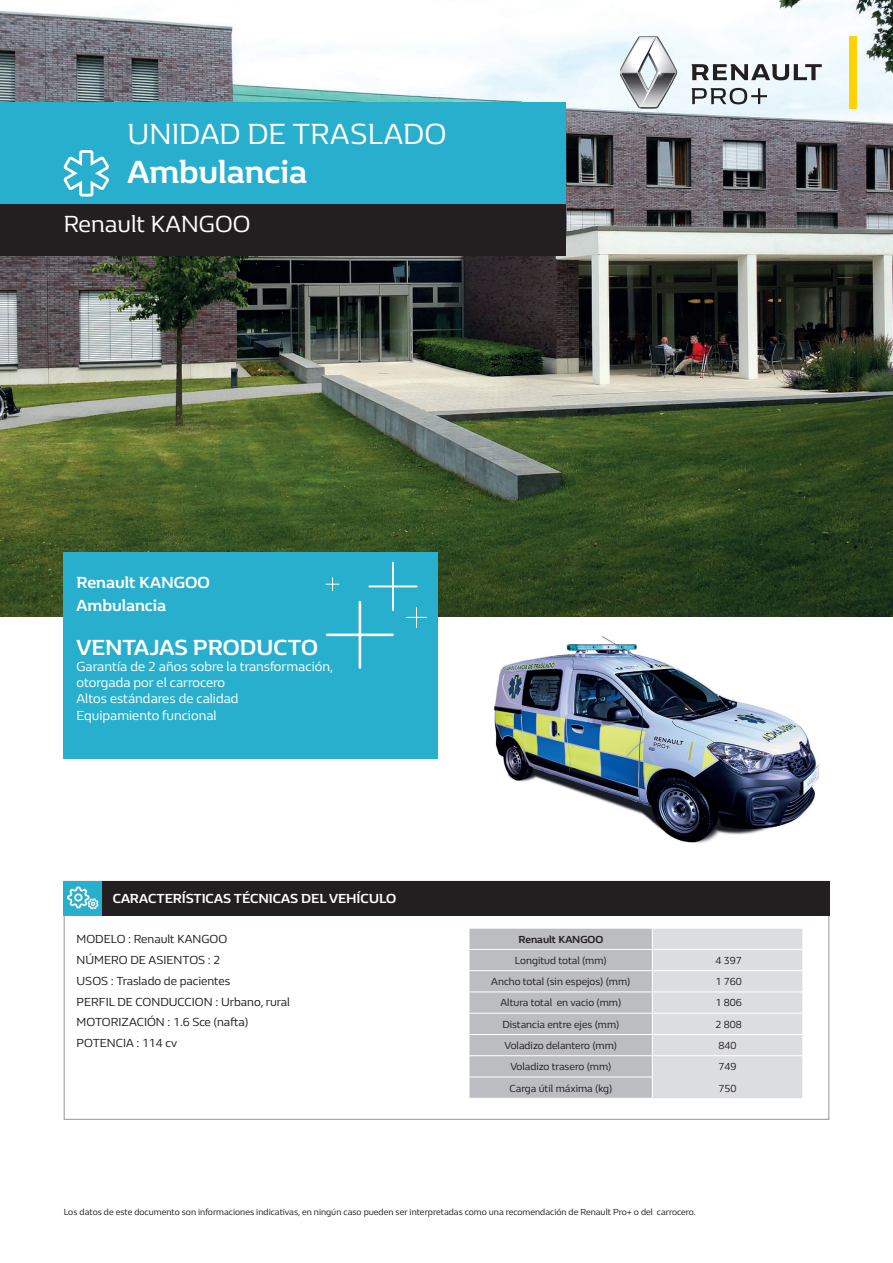
<style>
.page{position:relative;width:893px;height:1263px;background:#fff}
.page>*{position:absolute;margin:0;border:0;box-sizing:border-box;transform-origin:0 0}
.t1{font:700 33px "Renault Life";color:#fff}
.t2{font:30px "Renault Life";color:#fff}
.t3{font:24px "Renault Life";color:#fff}
.t4{font:700 22.5px "Renault Life";color:#fff}
.t5{font:700 16.5px "Renault Life";color:#fff}
.t6{font:13.5px/16.2px "Renault Life";color:#fff}
.t7{font:700 13.5px "Renault Life";color:#fff}
.t8{font:12px "Renault Life";color:#231f20}
.t9{font:10.5px "Renault Life";color:#231f20}
.t10{font:700 10.5px "Renault Life";color:#231f20}
.t11{font:9px "Renault Life";color:#231f20}
</style>
<div class="page">
<img style="left:0;top:0;width:893px;height:617px">
<svg style="left:692px;top:64px;width:130px;height:16px"></svg>
<div style="left:850px;top:36px;width:7px;height:72px;background:#fed304"></div>
<svg style="left:620px;top:36px;width:57px;height:72px"></svg>
<svg style="left:692px;top:88px;width:75px;height:16px"></svg>
<div style="left:0;top:102px;width:566px;height:102px;background:#28afcd"></div>
<div style="left:0;top:204px;width:566px;height:51px;background:#231f20"></div>
<div style="left:64px;top:553px;width:374px;height:206px;background:#28afcd"></div>
<hr style="left:392px;top:563px;width:2px;height:47px;background:#fff">
<hr style="left:369px;top:585px;width:48px;height:2px;background:#fff">
<svg style="left:326px;top:578px;width:13px;height:13px"></svg>
<svg style="left:406px;top:607px;width:20px;height:20px"></svg>
<hr style="left:359px;top:602px;width:2px;height:65px;background:#fff">
<hr style="left:327px;top:633px;width:66px;height:3px;background:#fff">
<svg style="left:63px;top:150px;width:46px;height:47px"></svg>
<div style="left:64px;top:881px;width:38px;height:34px;background:#28afcd"></div>
<div style="left:102px;top:881px;width:727px;height:34px;background:#231f20"></div>
<svg style="left:67px;top:887px;width:32px;height:22px"></svg>
<svg style="left:469px;top:928px;width:334px;height:170px"></svg>
<img style="left:494px;top:636px;width:325px;height:207px">
<p class="t2" style="left:128px;top:113px;width:320px">UNIDAD DE TRASLADO</p>
<p class="t1" style="left:128px;top:150px;width:181px">Ambulancia</p>
<p class="t3" style="left:64px;top:208px;width:188px">Renault KANGOO</p>
<p class="t5" style="left:77px;top:572px;width:135px">Renault KANGOO</p>
<p class="t5" style="left:77px;top:594px;width:91px">Ambulancia</p>
<p class="t4" style="left:77px;top:632px;width:243px">VENTAJAS PRODUCTO</p>
<p class="t6" style="left:77px;top:658px;width:258px">Garantía de 2 años sobre la transformación, otorgada por el carrocero</p>
<p class="t6" style="left:77px;top:690px;width:164px">Altos estándares de calidad</p>
<p class="t6" style="left:77px;top:706px;width:142px">Equipamiento funcional</p>
<p class="t7" style="left:113px;top:889px;width:285px">CARACTERÍSTICAS TÉCNICAS DEL VEHÍCULO</p>
<p class="t8" style="left:77px;top:931px;width:152px">MODELO : Renault KANGOO</p>
<p class="t8" style="left:77px;top:951px;width:145px">NÚMERO DE ASIENTOS : 2</p>
<p class="t8" style="left:77px;top:972px;width:155px">USOS : Traslado de pacientes</p>
<p class="t8" style="left:77px;top:993px;width:215px">PERFIL DE CONDUCCION : Urbano, rural</p>
<p class="t8" style="left:77px;top:1014px;width:173px">MOTORIZACIÓN : 1.6 Sce (nafta)</p>
<p class="t8" style="left:77px;top:1035px;width:102px">POTENCIA : 114 cv</p>
<p class="t10" style="left:518px;top:932px;width:86px">Renault KANGOO</p>
<p class="t9" style="left:515px;top:953px;width:93px">Longitud total (mm)</p>
<p class="t9" style="left:715px;top:953px;width:28px">4 397</p>
<p class="t9" style="left:491px;top:975px;width:141px">Ancho total (sin espejos) (mm)</p>
<p class="t9" style="left:715px;top:975px;width:28px">1 760</p>
<p class="t9" style="left:500px;top:996px;width:122px">Altura total en vacio (mm)</p>
<p class="t9" style="left:715px;top:996px;width:28px">1 806</p>
<p class="t9" style="left:502px;top:1017px;width:119px">Distancia entre ejes (mm)</p>
<p class="t9" style="left:715px;top:1017px;width:28px">2 808</p>
<p class="t9" style="left:505px;top:1038px;width:114px">Voladizo delantero (mm)</p>
<p class="t9" style="left:718px;top:1038px;width:20px">840</p>
<p class="t9" style="left:510px;top:1060px;width:103px">Voladizo trasero (mm)</p>
<p class="t9" style="left:718px;top:1060px;width:20px">749</p>
<p class="t9" style="left:509px;top:1081px;width:104px">Carga útil máxima (kg)</p>
<p class="t9" style="left:718px;top:1081px;width:20px">750</p>
<p class="t11" style="left:64px;top:1206px;width:633px">Los datos de este documento son informaciones indicativas, en ningún caso pueden ser interpretadas como una recomendación de Renault Pro+ o del carrocero.</p>
</div>
